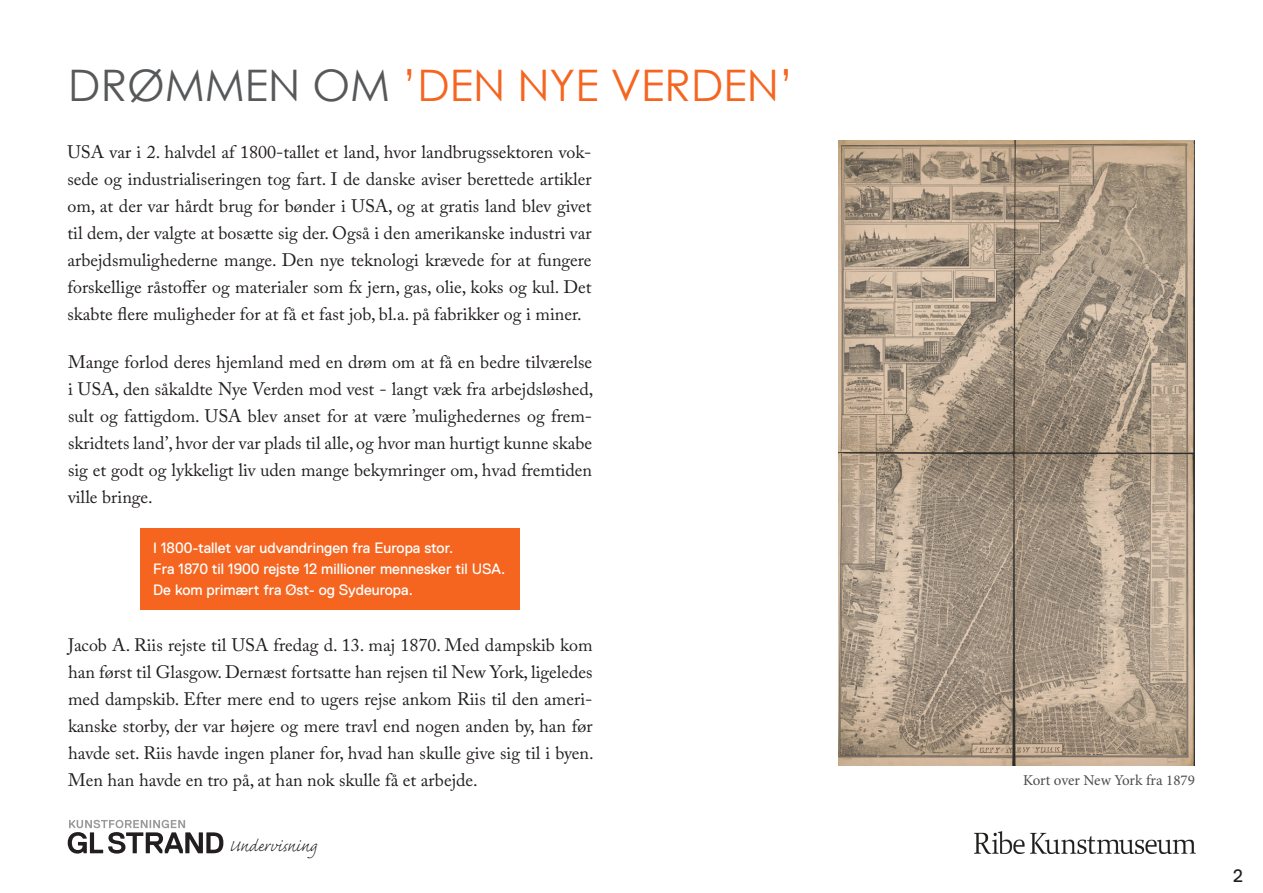
<style>
.page{position:relative;width:1263px;height:893px;background:#fff}
.page>*{position:absolute;margin:0;border:0;box-sizing:border-box;transform-origin:0 0}
.t1{font:43.5px "Century Gothic";color:#f56520}
.t2{font:300 21px "Caflisch Script Pro";color:#231f20}
.t3{font:18px/27px "Adobe Caslon Pro";color:#231f20;text-align:justify}
.t4{font:18px "Replica Std";color:#231f20}
.t5{font:15px "Replica Std";color:#fff}
.t6{font:15px "Minion Pro";color:#4b4c4d}
.s1{color:#57585a}
</style>
<div class="page">
<svg style="left:68px;top:820px;width:155px;height:34px"></svg>
<img style="left:974px;top:832px;width:221px;height:21px">
<div style="left:140px;top:528px;width:380px;height:81px;background:#f56520"></div>
<img style="left:838px;top:140px;width:356px;height:625px">
<p class="t1" style="left:68px;top:55px;width:727px"><span class="s1">DRØMMEN OM</span> ’DEN NYE VERDEN’</p>
<p class="t3" style="left:67px;top:138px;width:526px">USA var i 2. halvdel af 1800-tallet et land, hvor landbrugssektoren vok&shy;sede og industrialiseringen tog fart. I de danske aviser berettede artikler om, at der var hårdt brug for bønder i USA, og at gratis land blev givet til dem, der valgte at bosætte sig der. Også i den amerikanske industri var arbejdsmulighederne mange. Den nye teknologi krævede for at fungere forskellige råstoffer og materialer som fx jern, gas, olie, koks og kul. Det skabte flere muligheder for at få et fast job, bl.a. på fabrikker og i miner.</p>
<p class="t3" style="left:68px;top:348px;width:527px">Mange forlod deres hjemland med en drøm om at få en bedre tilværelse i USA, den såkaldte Nye Verden mod vest - langt væk fra arbejdsløshed, sult og fattigdom. USA blev anset for at være ’mulighedernes og frem&shy;skridtets land’, hvor der var plads til alle, og hvor man hurtigt kunne skabe sig et godt og lykkeligt liv uden mange bekymringer om, hvad fremtiden ville bringe.</p>
<p class="t5" style="left:153px;top:539px;width:301px">I 1800-tallet var udvandringen fra Europa stor.</p>
<p class="t5" style="left:153px;top:560px;width:353px">Fra 1870 til 1900 rejste 12 millioner mennesker til USA.</p>
<p class="t5" style="left:153px;top:581px;width:261px">De kom primært fra Øst- og Sydeuropa.</p>
<p class="t3" style="left:68px;top:631px;width:527px">Jacob A. Riis rejste til USA fredag d. 13. maj 1870. Med dampskib kom han først til Glasgow. Dernæst fortsatte han rejsen til New York, ligeledes med dampskib. Efter mere end to ugers rejse ankom Riis til den ameri&shy;kanske storby, der var højere og mere travl end nogen anden by, han før havde set. Riis havde ingen planer for, hvad han skulle give sig til i byen.<br>Men han havde en tro på, at han nok skulle få et arbejde.</p>
<p class="t2" style="left:229px;top:835px;width:89px">Undervisning</p>
<p class="t6" style="left:1023px;top:770px;width:173px">Kort over New York fra 1879</p>
<p class="t4" style="left:1233px;top:866px;width:11px">2</p>
</div>
